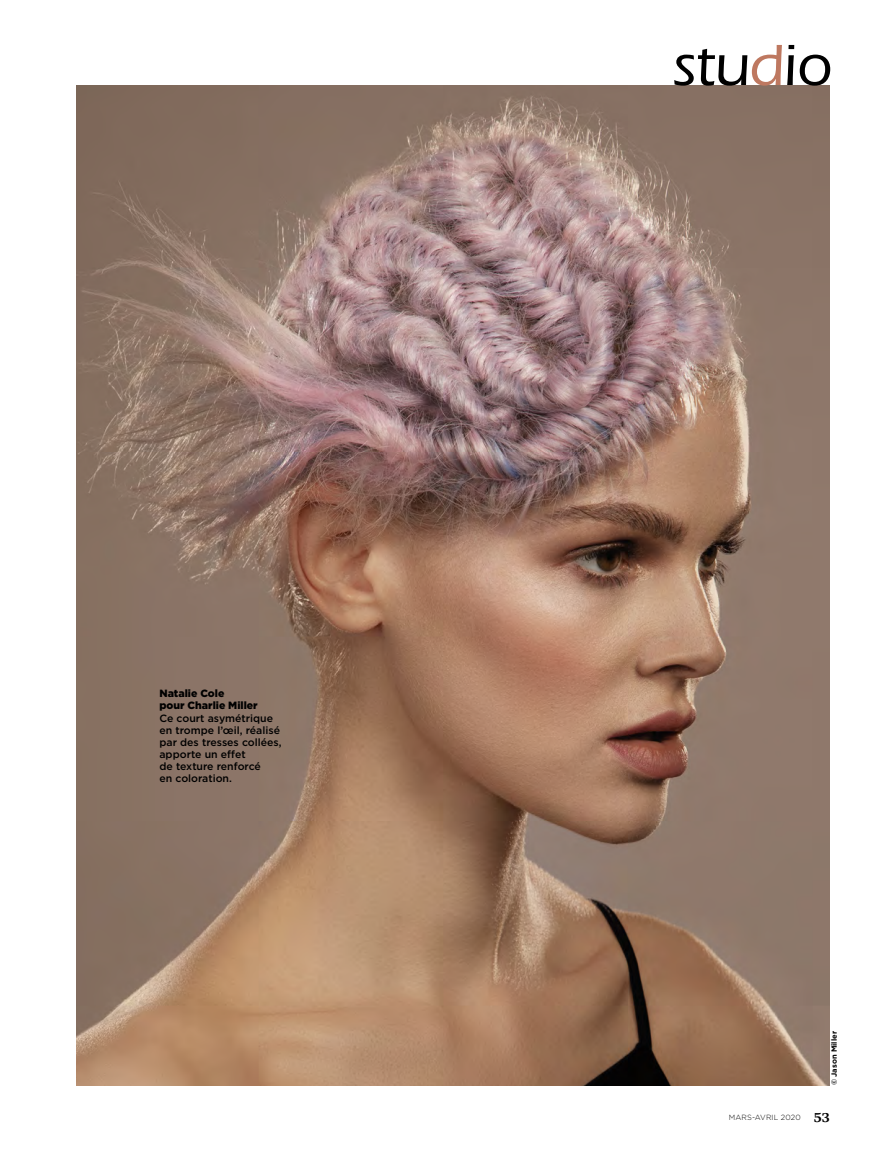
<style>
.page{position:relative;width:881px;height:1149px;background:#fff}
.page>*{position:absolute;margin:0;border:0;box-sizing:border-box;transform-origin:0 0}
.t1{font:500 60px "ITC Eras Std";letter-spacing:-.005em;color:#000}
.t2{font:500 10.5px/12px "Gotham";color:#000}
.t3{font:900 10.5px/12px "Gotham";color:#000}
.t4{font:300 7.5px "Gotham";letter-spacing:.02em;color:#000}
.t5{font:700 7.5px "Gotham";letter-spacing:.005em;color:#000}
.s1{color:#be7860}
.s2{font-family:"Res Publica";font-weight:700;font-size:13.5px}
</style>
<div class="page">
<img style="left:77px;top:85px;width:752px;height:999px">
<p class="t3" style="left:159px;top:687px;width:100px">Natalie Cole<br>pour Charlie Miller</p>
<p class="t2" style="left:159px;top:711px;width:123px">Ce court asymétrique en trompe l’œil, réalisé par des tresses collées, apporte un effet<br>de texture renforcé<br>en coloration.</p>
<h1 class="t1" style="left:671px;top:32px;width:161px">stu<span class="s1">d</span>io</h1>
<p class="t5" style="left:828px;top:1084px;width:55px;rotate:-90deg">© Jason Miller</p>
<p class="t4" style="left:728px;top:1112px;width:103px">MARS-AVRIL 2020 <span class="s2">53</span></p>
</div>
